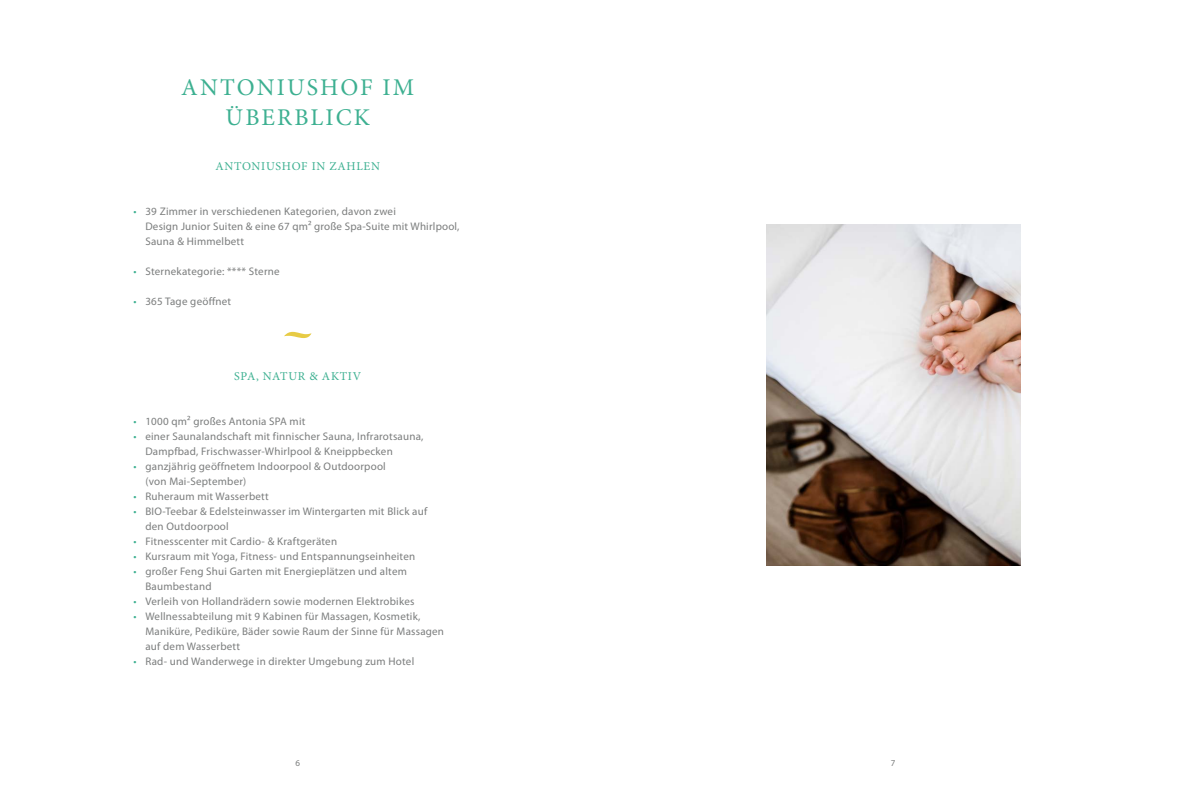
<style>
.page{position:relative;width:1191px;height:794px;background:#fff}
.page>*{position:absolute;margin:0;border:0;box-sizing:border-box;transform-origin:0 0}
.t1{font:24px "Minion Pro";letter-spacing:.09em;color:#3db091}
.Head_12_pt{font:12px "Minion Pro";letter-spacing:.06em;color:#3db091}
.TXT_Myriad_11pt{font:11px "Myriad Pro";letter-spacing:.02em;color:#7b7d7d}
.Head_12_pt-2{font:11px/15px "Myriad Pro";letter-spacing:.02em;color:#7b7d7d}
.t2{font:9px "Myriad Pro";color:#7b7d7d}
.s1{color:#3db091}
</style>
<div class="page">
<svg style="left:284px;top:332px;width:27px;height:6px"></svg>
<img style="left:766px;top:225px;width:254px;height:340px">
<p class="t1" style="left:181px;top:71px;width:234px">ANTONIUSHOF IM</p>
<p class="t1" style="left:225px;top:101px;width:146px">ÜBERBLICK</p>
<p class="Head_12_pt" style="left:215px;top:158px;width:166px">ANTONIUSHOF IN ZAHLEN</p>
<p class="Head_12_pt-2" style="left:133px;top:203px;width:264px"><span class="s1">•</span> 39 Zimmer in verschiedenen Kategorien, davon zwei</p>
<p class="Head_12_pt-2" style="left:145px;top:218px;width:315px">Design Junior Suiten &amp; eine 67 qm² große Spa-Suite mit Whirlpool,<br>Sauna &amp; Himmelbett</p>
<p class="Head_12_pt-2" style="left:133px;top:263px;width:148px"><span class="s1">•</span> Sternekategorie: **** Sterne</p>
<p class="Head_12_pt-2" style="left:133px;top:293px;width:99px"><span class="s1">•</span> 365 Tage geöffnet</p>
<p class="Head_12_pt" style="left:234px;top:368px;width:128px">SPA, NATUR &amp; AKTIV</p>
<p class="TXT_Myriad_11pt" style="left:133px;top:414px;width:173px"><span class="s1">•</span> 1000 qm² großes Antonia SPA mit</p>
<p class="TXT_Myriad_11pt" style="left:133px;top:429px;width:292px"><span class="s1">•</span> einer Saunalandschaft mit finnischer Sauna, Infrarotsauna,</p>
<p class="TXT_Myriad_11pt" style="left:145px;top:444px;width:249px">Dampfbad, Frischwasser-Whirlpool &amp; Kneippbecken</p>
<p class="TXT_Myriad_11pt" style="left:133px;top:459px;width:254px"><span class="s1">•</span> ganzjährig geöffnetem Indoorpool &amp; Outdoorpool</p>
<p class="TXT_Myriad_11pt" style="left:145px;top:474px;width:102px">(von Mai-September)</p>
<p class="TXT_Myriad_11pt" style="left:133px;top:489px;width:137px"><span class="s1">•</span> Ruheraum mit Wasserbett</p>
<p class="TXT_Myriad_11pt" style="left:133px;top:504px;width:295px"><span class="s1">•</span> BIO-Teebar &amp; Edelsteinwasser im Wintergarten mit Blick auf</p>
<p class="TXT_Myriad_11pt" style="left:145px;top:519px;width:85px">den Outdoorpool</p>
<p class="TXT_Myriad_11pt" style="left:133px;top:534px;width:205px"><span class="s1">•</span> Fitnesscenter mit Cardio- &amp; Kraftgeräten</p>
<p class="TXT_Myriad_11pt" style="left:133px;top:549px;width:283px"><span class="s1">•</span> Kursraum mit Yoga, Fitness- und Entspannungseinheiten</p>
<p class="TXT_Myriad_11pt" style="left:133px;top:564px;width:275px"><span class="s1">•</span> großer Feng Shui Garten mit Energieplätzen und altem</p>
<p class="TXT_Myriad_11pt" style="left:145px;top:579px;width:68px">Baumbestand</p>
<p class="TXT_Myriad_11pt" style="left:133px;top:594px;width:282px"><span class="s1">•</span> Verleih von Hollandrädern sowie modernen Elektrobikes</p>
<p class="TXT_Myriad_11pt" style="left:133px;top:609px;width:288px"><span class="s1">•</span> Wellnessabteilung mit 9 Kabinen für Massagen, Kosmetik,</p>
<p class="TXT_Myriad_11pt" style="left:145px;top:624px;width:300px">Maniküre, Pediküre, Bäder sowie Raum der Sinne für Massagen</p>
<p class="TXT_Myriad_11pt" style="left:145px;top:639px;width:96px">auf dem Wasserbett</p>
<p class="TXT_Myriad_11pt" style="left:133px;top:654px;width:282px"><span class="s1">•</span> Rad- und Wanderwege in direkter Umgebung zum Hotel</p>
<p class="t2" style="left:295px;top:758px;width:6px">6</p>
<p class="t2" style="left:891px;top:758px;width:6px">7</p>
</div>
